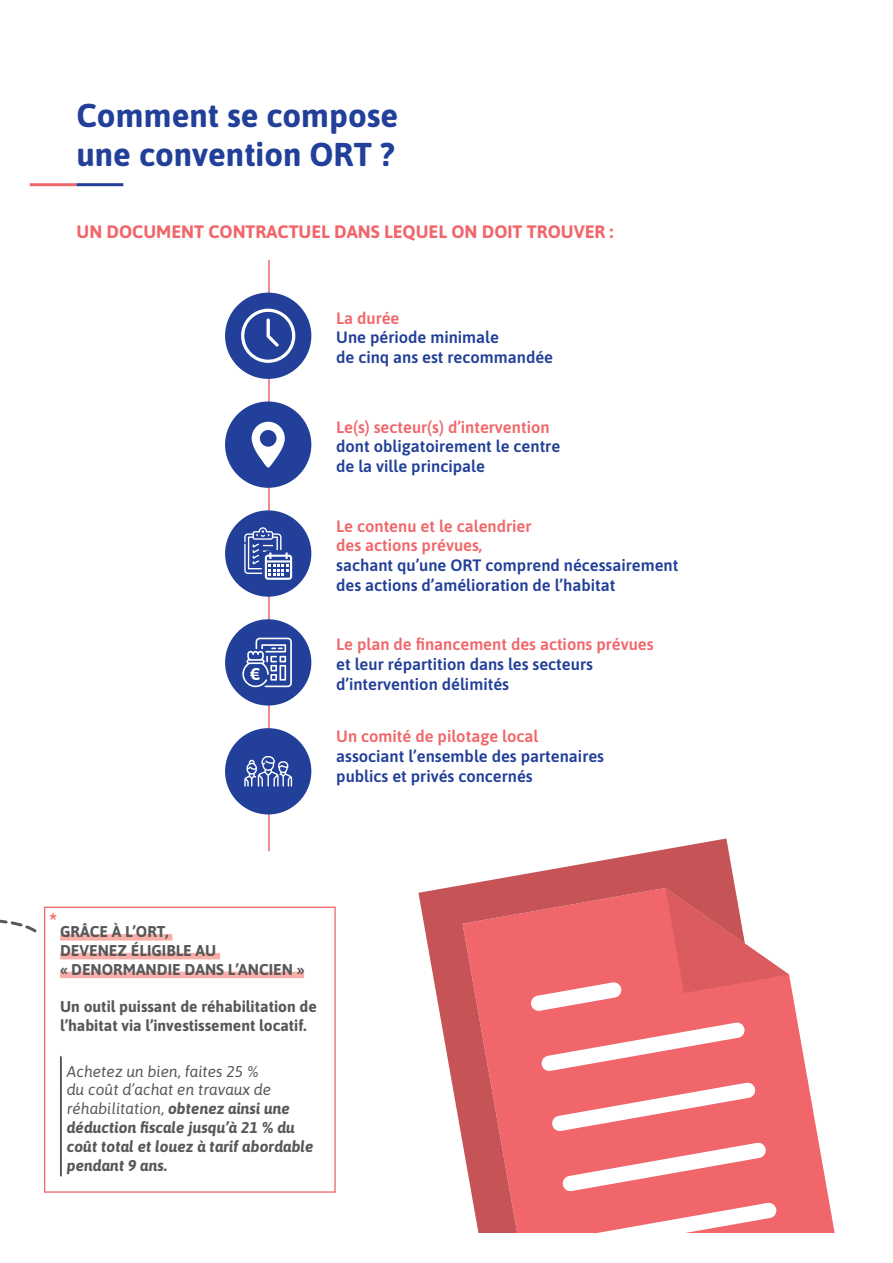
<style>
.page{position:relative;width:893px;height:1263px;background:#fff}
.page>*{position:absolute;margin:0;border:0;box-sizing:border-box;transform-origin:0 0}
.t1{font:700 33px/39.6px "Asap";color:#223f99}
.t2{font:700 22.5px "Asap";color:#f1666a}
.t3{font:700 18px "Asap";color:#f1666a}
.t4{font:600 16.5px/19.8px "Asap";color:#223f99}
.t5{font:600 16.5px/19.8px "Asap";color:#f1666a}
.t6{font:italic 700 15.6px/18.8px "Asap";color:#57585a}
.t7{font:700 15.6px/18.8px "Asap";color:#57585a}
.s1{font-weight:400}
</style>
<div class="page">
<svg style="left:745px;top:974px;width:90px;height:259px;fill:#f1666a"></svg>
<svg style="left:418px;top:838px;width:327px;height:395px;fill:#f1666a"></svg>
<svg style="left:541px;top:1022px;width:204px;height:49px"></svg>
<svg style="left:530px;top:982px;width:92px;height:29px"></svg>
<svg style="left:552px;top:1082px;width:204px;height:50px"></svg>
<svg style="left:562px;top:1142px;width:204px;height:50px"></svg>
<svg style="left:573px;top:1202px;width:204px;height:31px"></svg>
<svg style="left:665px;top:888px;width:124px;height:105px"></svg>
<hr style="left:30px;top:183px;width:47px;height:3px;background:#f1666a">
<hr style="left:77px;top:183px;width:46px;height:3px;background:#223f99">
<hr style="left:268px;top:260px;width:2px;height:591px;background:#f1666a">
<div style="left:225px;top:293px;width:86px;height:86px;background:#223f99;border-radius:50%"></div>
<svg style="left:241px;top:309px;width:54px;height:54px"></svg>
<div style="left:225px;top:401px;width:86px;height:87px;background:#223f99;border-radius:50%"></div>
<svg style="left:252px;top:422px;width:33px;height:46px"></svg>
<div style="left:225px;top:728px;width:86px;height:86px;background:#223f99;border-radius:50%"></div>
<svg style="left:244px;top:756px;width:48px;height:31px"></svg>
<div style="left:225px;top:510px;width:86px;height:87px;background:#223f99;border-radius:50%"></div>
<svg style="left:244px;top:527px;width:48px;height:53px"></svg>
<div style="left:225px;top:619px;width:86px;height:86px;background:#223f99;border-radius:50%"></div>
<svg style="left:242px;top:638px;width:50px;height:49px"></svg>
<div style="left:60px;top:934px;width:112px;height:6px;background:#f9afa8"></div>
<div style="left:60px;top:953px;width:160px;height:6px;background:#f9afa8"></div>
<div style="left:60px;top:972px;width:244px;height:6px;background:#f9afa8"></div>
<svg style="left:60px;top:1056px;width:2px;height:121px"></svg>
<div style="left:44px;top:907px;width:292px;height:286px;border:1px solid #f1666a"></div>
<svg style="left:0;top:919px;width:37px;height:14px"></svg>
<h1 class="t1" style="left:77px;top:94px;width:323px">Comment se compose une convention ORT ?</h1>
<p class="t3" style="left:77px;top:219px;width:538px">UN DOCUMENT CONTRACTUEL DANS LEQUEL ON DOIT TROUVER :</p>
<p class="t5" style="left:336px;top:307px;width:65px">La durée</p>
<p class="t4" style="left:336px;top:327px;width:218px">Une période minimale<br>de cinq ans est recommandée</p>
<p class="t5" style="left:336px;top:416px;width:215px">Le(s) secteur(s) d’intervention</p>
<p class="t4" style="left:336px;top:436px;width:225px">dont obligatoirement le centre de la ville principale</p>
<p class="t5" style="left:336px;top:515px;width:197px">Le contenu et le calendrier des actions prévues,</p>
<p class="t4" style="left:336px;top:555px;width:344px">sachant qu’une ORT comprend nécessairement des actions d’amélioration de l’habitat</p>
<p class="t5" style="left:336px;top:634px;width:319px">Le plan de financement des actions prévues</p>
<p class="t4" style="left:336px;top:654px;width:258px">et leur répartition dans les secteurs d’intervention délimités</p>
<p class="t5" style="left:336px;top:726px;width:204px">Un comité de pilotage local</p>
<p class="t4" style="left:336px;top:745px;width:269px">associant l’ensemble des partenaires publics et privés concernés</p>
<h2 class="t2" style="left:49px;top:905px;width:10px">*</h2>
<p class="t7" style="left:60px;top:922px;width:246px">GRÂCE À L’ORT,<br>DEVENEZ ÉLIGIBLE AU<br>« DENORMANDIE DANS L’ANCIEN »</p>
<p class="t7" style="left:60px;top:997px;width:258px">Un outil puissant de réhabilitation de l’habitat via l’investissement locatif.</p>
<p class="t6" style="left:67px;top:1061px;width:248px"><span class="s1">Achetez un bien, faites 25 %<br>du coût d’achat en travaux de réhabilitation,</span> obtenez ainsi une déduction fiscale jusqu’à 21 % du coût total et louez à tarif abordable pendant 9 ans.</p>
</div>
